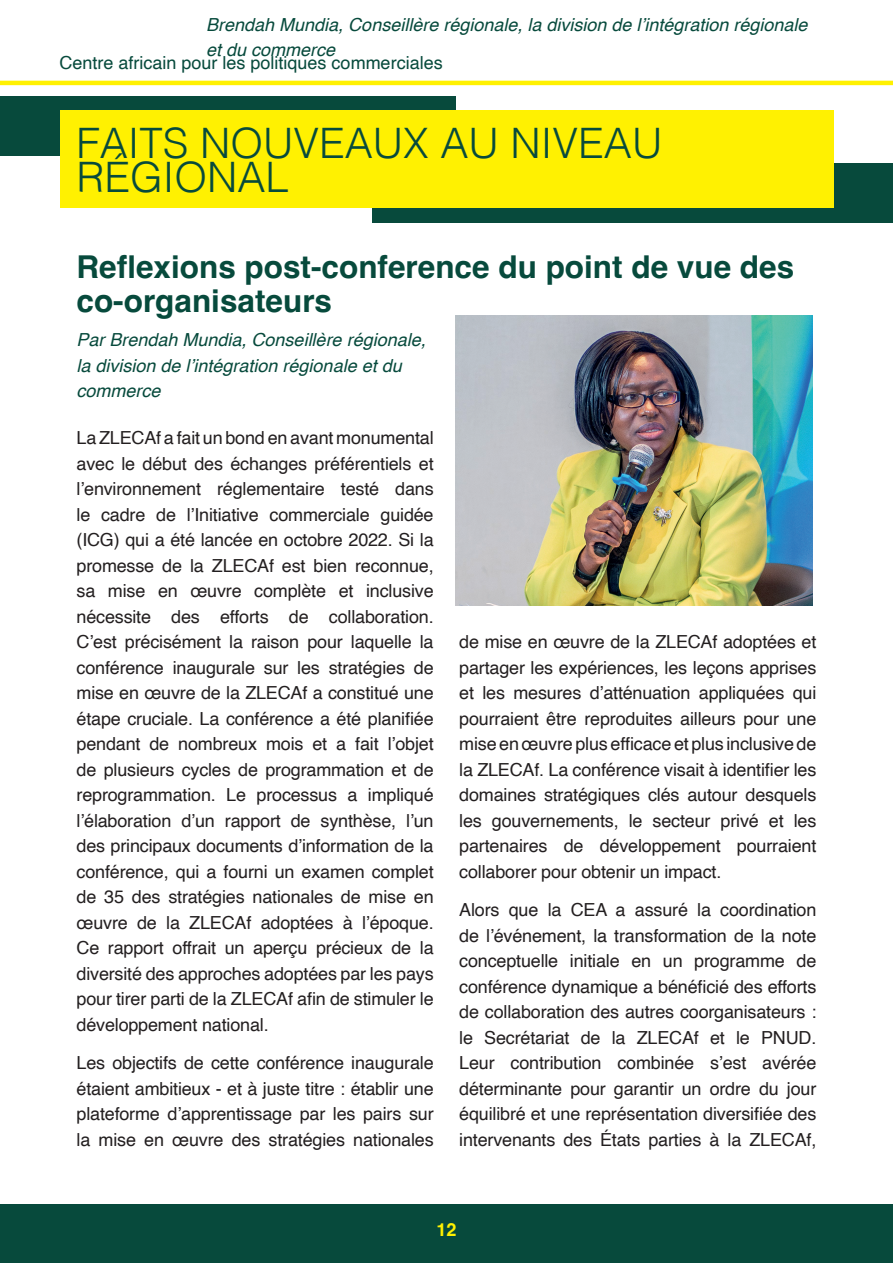
<style>
.page{position:relative;width:893px;height:1263px;background:#fff}
.page>*{position:absolute;margin:0;border:0;box-sizing:border-box;transform-origin:0 0}
.t1{font:300 42px/34.5px "Helvetica";color:#074a3c}
.t2{font:700 31.5px/34.5px "Helvetica";color:#074a3c}
.t3{font:18px/25.5px "Helvetica";letter-spacing:-.01em;color:#231f20;text-align:justify}
.t4{font:italic 18px/25.5px "Helvetica";color:#074a3c}
.t5{font:18px "Helvetica";color:#074a3c}
.t6{font:700 18px "Helvetica";color:#fff101}
</style>
<div class="page">
<div style="left:0;top:1204px;width:893px;height:59px;background:#074a3c"></div>
<hr style="left:0;top:81px;width:893px;height:4px;background:#fff101">
<div style="left:372px;top:163px;width:521px;height:60px;background:#074a3c"></div>
<div style="left:0;top:96px;width:455px;height:60px;background:#074a3c"></div>
<div style="left:60px;top:111px;width:773px;height:97px;background:#fff101"></div>
<img style="left:455px;top:316px;width:357px;height:290px">
<p class="t4" style="left:206px;top:12px;width:603px">Brendah Mundia, Conseillère régionale, la division de l’intégration régionale et du commerce</p>
<p class="t5" style="left:60px;top:49px;width:385px">Centre africain pour les politiques commerciales</p>
<h1 class="t1" style="left:77px;top:123px;width:587px">FAITS NOUVEAUX AU NIVEAU<br>RÉGIONAL</h1>
<h2 class="t2" style="left:77px;top:253px;width:719px">Reflexions post-conference du point de vue des co-organisateurs</h2>
<p class="t4" style="left:77px;top:328px;width:351px">Par Brendah Mundia, Conseillère régionale, la division de l’intégration régionale et du commerce</p>
<p class="t3" style="left:77px;top:425px;width:359px">La ZLECAf a fait un bond en avant monumental avec le début des échanges préférentiels et l’environnement réglementaire testé dans le cadre de l’Initiative commerciale guidée (ICG) qui a été lancée en octobre 2022. Si la promesse de la ZLECAf est bien reconnue, sa mise en œuvre complète et inclusive nécessite des efforts de collaboration.<br>C’est précisément la raison pour laquelle la conférence inaugurale sur les stratégies de mise en œuvre de la ZLECAf a constitué une étape cruciale. La conférence a été planifiée pendant de nombreux mois et a fait l’objet de plusieurs cycles de programmation et de reprogrammation. Le processus a impliqué l’élaboration d’un rapport de synthèse, l’un des principaux documents d’information de la conférence, qui a fourni un examen complet de 35 des stratégies nationales de mise en œuvre de la ZLECAf adoptées à l’époque.<br>Ce rapport offrait un aperçu précieux de la diversité des approches adoptées par les pays pour tirer parti de la ZLECAf afin de stimuler le développement national.</p>
<p class="t3" style="left:77px;top:1050px;width:359px">Les objectifs de cette conférence inaugurale étaient ambitieux - et à juste titre : établir une plateforme d’apprentissage par les pairs sur la mise en œuvre des stratégies nationales</p>
<p class="t3" style="left:459px;top:630px;width:359px">de mise en œuvre de la ZLECAf adoptées et partager les expériences, les leçons apprises et les mesures d’atténuation appliquées qui pourraient être reproduites ailleurs pour une mise en œuvre plus efficace et plus inclusive de la ZLECAf. La conférence visait à identifier les domaines stratégiques clés autour desquels les gouvernements, le secteur privé et les partenaires de développement pourraient collaborer pour obtenir un impact.</p>
<p class="t3" style="left:459px;top:897px;width:359px">Alors que la CEA a assuré la coordination de l’événement, la transformation de la note conceptuelle initiale en un programme de conférence dynamique a bénéficié des efforts de collaboration des autres coorganisateurs : le Secrétariat de la ZLECAf et le PNUD.<br>Leur contribution combinée s’est avérée déterminante pour garantir un ordre du jour équilibré et une représentation diversifiée des intervenants des États parties à la ZLECAf,</p>
<p class="t6" style="left:436px;top:1218px;width:22px">12</p>
</div>
